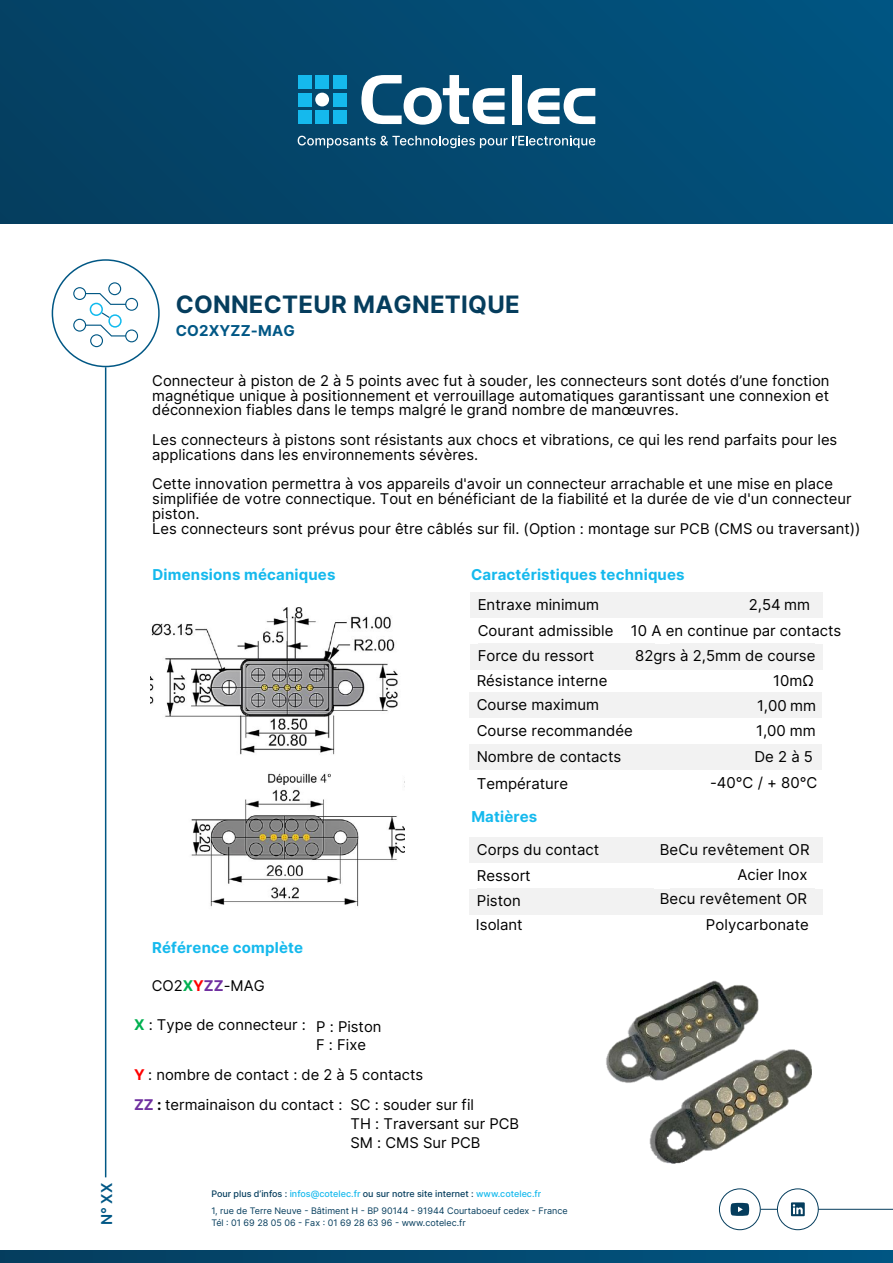
<style>
.page{position:relative;width:893px;height:1263px;background:#fff}
.page>*{position:absolute;margin:0;border:0;box-sizing:border-box;transform-origin:0 0}
.t1{font:700 24px "Inter";letter-spacing:.01em;color:#053d5d}
.t2{font:15px/25.8px "Inter";color:#000}
.t3{font:700 15px "Inter";letter-spacing:.01em;color:#15b9ed}
.t4{font:700 15px "Inter";letter-spacing:.01em;color:#005785}
.t5{font:600 15px "Inter";color:#005785}
.t6{font:14.85px/14.9px "Inter";color:#000}
.t7{font:9px/16.2px "Inter";color:#053d5d}
.s1{font-style:inherit}
.s2{font-weight:700;color:#00b050}
.s3{font-weight:700;color:#f00}
.s4{font-weight:700;color:#7030a0}
.s5{font-weight:700}
.s6{font-weight:500}
.s7{font-weight:500;color:#15b9ed}
</style>
<div class="page">
<div style="left:0;top:0;width:893px;height:223px;background:linear-gradient(to right,#053f61,#01537f)"></div>
<svg style="left:0;top:1250px;width:893px;height:13px;background:#024970"></svg>
<hr style="left:761px;top:1209px;width:132px;height:1px;background:#053d5d">
<hr style="left:105px;top:367px;width:1px;height:810px;background:#005784">
<div style="left:777px;top:1189px;width:41px;height:41px;background:#fff;border-radius:50%"></div>
<div style="left:777px;top:1188px;width:42px;height:42px;border:1px solid #053d5d;border-radius:50%"></div>
<svg style="left:791px;top:1202px;width:14px;height:14px"></svg>
<div style="left:52px;top:259px;width:108px;height:108px;border:2px solid #005784;border-radius:50%"></div>
<div style="left:719px;top:1188px;width:42px;height:42px;border:1px solid #053d5d;border-radius:50%"></div>
<svg style="left:731px;top:1203px;width:18px;height:13px"></svg>
<div style="left:298px;top:93px;width:13px;height:13px;background:#15b9ed"></div>
<div style="left:298px;top:110px;width:13px;height:14px;background:#15b9ed"></div>
<div style="left:298px;top:75px;width:13px;height:14px;background:#15b9ed"></div>
<div style="left:315px;top:93px;width:14px;height:13px;background:#fff;border-radius:7px"></div>
<div style="left:315px;top:110px;width:14px;height:14px;background:#15b9ed"></div>
<div style="left:315px;top:75px;width:14px;height:14px;background:#15b9ed"></div>
<div style="left:333px;top:93px;width:14px;height:13px;background:#15b9ed"></div>
<div style="left:333px;top:110px;width:14px;height:14px;background:#15b9ed"></div>
<div style="left:333px;top:75px;width:14px;height:14px;background:#15b9ed"></div>
<svg style="left:361px;top:75px;width:144px;height:50px"></svg>
<div style="left:512px;top:75px;width:9px;height:49px;background:#fff"></div>
<svg style="left:528px;top:88px;width:67px;height:36px"></svg>
<svg style="left:298px;top:135px;width:297px;height:13px;background:#417592"></svg>
<svg style="left:73px;top:282px;width:65px;height:65px"></svg>
<div style="left:470px;top:592px;width:192px;height:26px;background:#f2f2f2"></div>
<div style="left:662px;top:592px;width:161px;height:26px;background:#f2f2f2"></div>
<div style="left:470px;top:644px;width:192px;height:26px;background:#f2f2f2"></div>
<div style="left:662px;top:644px;width:161px;height:26px;background:#f2f2f2"></div>
<img style="left:191px;top:773px;width:214px;height:134px">
<img style="left:151px;top:607px;width:247px;height:148px">
<img style="left:606px;top:980px;width:205px;height:184px">
<div style="left:469px;top:692px;width:192px;height:26px;background:#f2f2f2"></div>
<div style="left:661px;top:692px;width:161px;height:26px;background:#f2f2f2"></div>
<div style="left:469px;top:744px;width:192px;height:26px;background:#f2f2f2"></div>
<div style="left:661px;top:744px;width:161px;height:26px;background:#f2f2f2"></div>
<div style="left:469px;top:837px;width:193px;height:26px;background:#f2f2f2"></div>
<div style="left:662px;top:837px;width:161px;height:26px;background:#f2f2f2"></div>
<div style="left:469px;top:889px;width:193px;height:26px;background:#f2f2f2"></div>
<div style="left:662px;top:889px;width:161px;height:26px;background:#f2f2f2"></div>
<p class="t5" style="left:96px;top:1225px;width:44px;rotate:-90deg">N° XX</p>
<h1 class="t1" style="left:176px;top:287px;width:345px">CONNECTEUR MAGNETIQUE</h1>
<p class="t4" style="left:176px;top:319px;width:121px">CO2XYZZ-MAG</p>
<p class="t6" style="left:152px;top:373px;width:679px;text-align:justify">Connecteur à piston de 2 à 5 points avec fut à souder, les connecteurs sont dotés d’une fonction magnétique unique à positionnement et verrouillage automatiques garantissant une connexion et déconnexion fiables dans le temps malgré le grand nombre de manœuvres.</p>
<p class="t6" style="left:152px;top:432px;width:687px">Les connecteurs à pistons sont résistants aux chocs et vibrations, ce qui les rend parfaits pour les applications dans les environnements sévères.</p>
<p class="t6" style="left:152px;top:476px;width:710px">Cette innovation permettra à vos appareils d'avoir un connecteur arrachable et une mise en place simplifiée de votre connectique. Tout en bénéficiant de la fiabilité et la durée de vie d'un connecteur piston.<br>Les connecteurs sont prévus pour être câblés sur fil. (Option : montage sur PCB (CMS ou traversant))</p>
<p class="t3" style="left:153px;top:563px;width:184px">Dimensions mécaniques</p>
<p class="t3" style="left:471px;top:563px;width:215px">Caractéristiques techniques</p>
<p class="t2" style="left:478px;top:591px;width:123px">Entraxe minimum</p>
<p class="t2" style="left:478px;top:591px;width:365px;text-indent:271px">2,54 <span class="s1">mm<br></span>Courant admissible 10 A en continue par contacts<br>Force du ressort</p>
<p class="t2" style="left:635px;top:643px;width:182px">82grs à 2,5mm de course</p>
<p class="t2" style="left:477px;top:667px;width:132px">Résistance interne</p>
<p class="t2" style="left:773px;top:667px;width:42px">10mΩ</p>
<p class="t2" style="left:477px;top:691px;width:124px">Course maximum</p>
<p class="t2" style="left:757px;top:692px;width:61px">1,00 <span class="s1">mm</span></p>
<p class="t2" style="left:477px;top:717px;width:158px">Course recommandée</p>
<p class="t2" style="left:756px;top:717px;width:61px">1,00 <span class="s1">mm</span></p>
<p class="t2" style="left:477px;top:743px;width:146px">Nombre de contacts</p>
<p class="t2" style="left:754px;top:743px;width:60px">De 2 à 5</p>
<p class="t2" style="left:477px;top:770px;width:93px">Température</p>
<p class="t2" style="left:710px;top:769px;width:109px">-40°C / + 80°C</p>
<p class="t3" style="left:471px;top:805px;width:67px">Matières</p>
<p class="t2" style="left:477px;top:836px;width:124px">Corps du contact</p>
<p class="t2" style="left:660px;top:836px;width:151px">BeCu revêtement OR</p>
<p class="t2" style="left:477px;top:862px;width:55px">Ressort</p>
<p class="t2" style="left:737px;top:862px;width:72px">Acier Inox</p>
<p class="t2" style="left:476px;top:888px;width:48px;line-height:24.2px">Piston<br>Isolant</p>
<p class="t2" style="left:660px;top:885px;width:149px">Becu revêtement OR</p>
<p class="t2" style="left:706px;top:912px;width:104px">Polycarbonate</p>
<p class="t3" style="left:152px;top:936px;width:153px">Référence complète</p>
<p class="t6" style="left:152px;top:978px;width:114px">CO2<span class="s2">X</span><span class="s3">Y</span><span class="s4">ZZ</span>-MAG</p>
<p class="t6" style="left:316px;top:1014px;width:67px;line-height:20.4px;text-indent:-182px"><span class="s2">X</span> : Type de connecteur : P : Piston<br>F : Fixe</p>
<p class="t6" style="left:134px;top:1059px;width:341px;line-height:30.8px"><span class="s3">Y</span> : nombre de contact : de 2 à 5 contacts<br><span class="s4">ZZ</span> <span class="s5">:</span> termainaison du contact : SC : souder sur fil</p>
<p class="t6" style="left:351px;top:1114px;width:170px;line-height:18.9px">TH : Traversant sur PCB<br>SM : CMS Sur PCB</p>
<p class="t7" style="left:211px;top:1186px;width:358px"><span class="s6">Pour plus d’infos :</span> <span class="s7">infos@cotelec.fr</span> <span class="s6">ou sur notre site internet :</span> <span class="s7">www.cotelec.fr<br></span>1, rue de Terre Neuve - Bâtiment H - BP 90144 - 91944 Courtaboeuf cedex - France</p>
<p class="t7" style="left:211px;top:1214px;width:256px">Tél : 01 69 28 05 06 - Fax : 01 69 28 63 96 - www.cotelec.fr</p>
</div>
